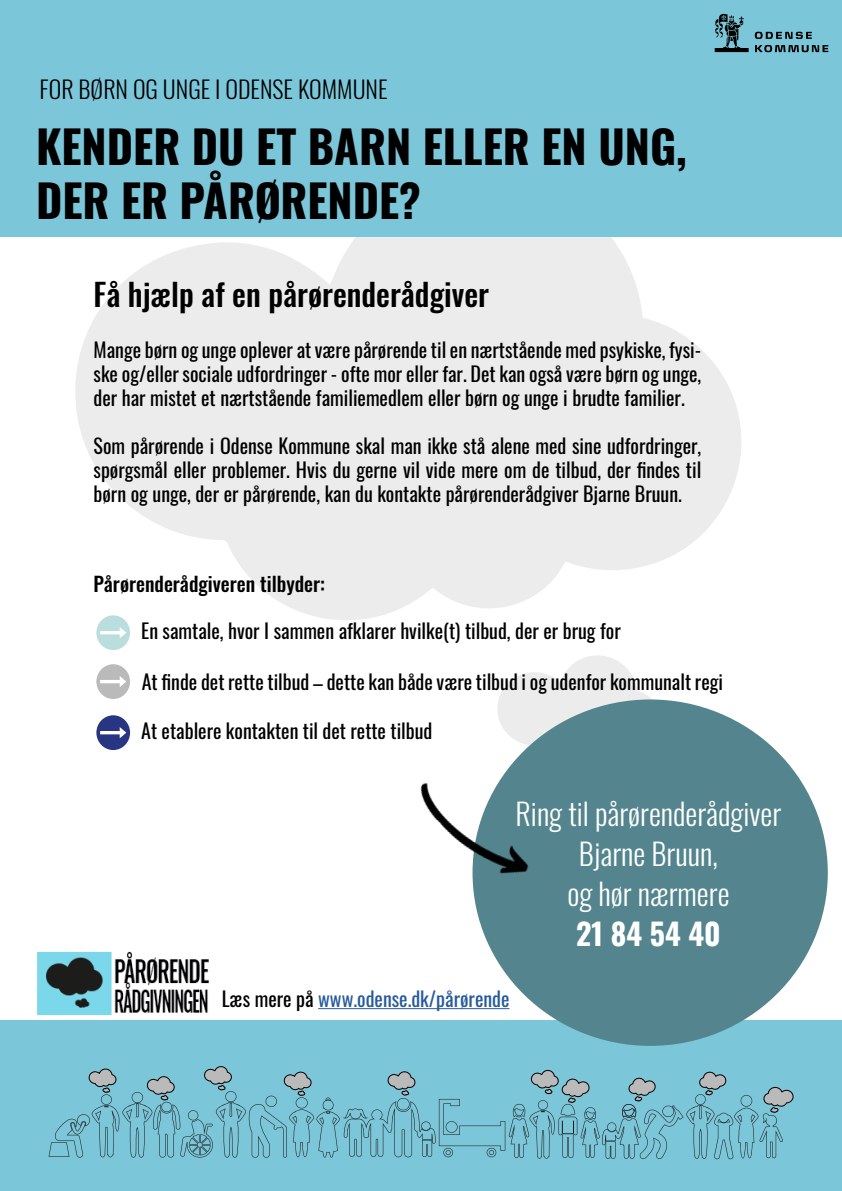
<style>
.page{position:relative;width:842px;height:1191px;background:#fff}
.page>*{position:absolute;margin:0;border:0;box-sizing:border-box;transform-origin:0 0}
.t1{font:700 45px/54px "Oswald";color:#000}
.t2{font:500 31px "Oswald";color:#000}
.t3{font:300 30px/40px "Oswald";color:#fff;text-align:center}
.t4{font:700 30px "Oswald";color:#fff}
.t5{font:300 24px "Oswald";color:#000}
.t6{font:20px/24px "Oswald";color:#000;text-align:justify}
.t7{font:20px "Oswald";color:#275b9b}
.t8{font:500 20px "Oswald";color:#000}
.s1{color:#000}
</style>
<div class="page">
<div style="left:0;top:1020px;width:842px;height:171px;background:#7cc6da"></div>
<svg style="left:75px;top:237px;width:666px;height:407px;fill:#ececec"></svg>
<svg style="left:499px;top:655px;width:151px;height:43px"></svg>
<div style="left:0;top:0;width:842px;height:237px;background:#7cc6da"></div>
<div style="left:472px;top:699px;width:356px;height:346px;background:#54858e;border-radius:50%"></div>
<img style="left:37px;top:951px;width:172px;height:65px">
<svg style="left:49px;top:1066px;width:745px;height:93px"></svg>
<img style="left:420px;top:698px;width:239px;height:278px">
<hr style="left:318px;top:1008px;width:191px;height:1px;background:#275b9b">
<svg style="left:755px;top:45px;width:73px;height:7px"></svg>
<svg style="left:755px;top:32px;width:57px;height:7px"></svg>
<svg style="left:715px;top:14px;width:34px;height:38px"></svg>
<div style="left:96px;top:615px;width:34px;height:35px;background:#baddde;border-radius:50%"></div>
<svg style="left:100px;top:627px;width:26px;height:11px"></svg>
<div style="left:96px;top:664px;width:34px;height:35px;background:#bababa;border-radius:50%"></div>
<svg style="left:100px;top:676px;width:26px;height:11px"></svg>
<div style="left:96px;top:715px;width:34px;height:35px;background:#283583;border-radius:50%"></div>
<svg style="left:100px;top:727px;width:26px;height:11px"></svg>
<p class="t5" style="left:40px;top:68px;width:350px">FOR BØRN OG UNGE I ODENSE KOMMUNE</p>
<h1 class="t1" style="left:36px;top:122px;width:652px">KENDER DU ET BARN ELLER EN UNG,<br>DER ER PÅRØRENDE?</h1>
<h2 class="t2" style="left:94px;top:278px;width:397px">Få hjælp af en pårørenderådgiver</h2>
<p class="t6" style="left:94px;top:336px;width:609px">Mange børn og unge oplever at være pårørende til en nærtstående med psykiske, fysi&shy;ske og/eller sociale udfordringer - ofte mor eller far. Det kan også være børn og unge, der har mistet et nærtstående familiemedlem eller børn og unge i brudte familier.</p>
<p class="t6" style="left:94px;top:432px;width:609px">Som pårørende i Odense Kommune skal man ikke stå alene med sine udfordringer, spørgsmål eller problemer. Hvis du gerne vil vide mere om de tilbud, der findes til børn og unge, der er pårørende, kan du kontakte pårørenderådgiver Bjarne Bruun.</p>
<p class="t8" style="left:94px;top:574px;width:233px">Pårørenderådgiveren tilbyder:</p>
<p class="t6" style="left:141px;top:617px;width:481px">En samtale, hvor I sammen afklarer hvilke(t) tilbud, der er brug for</p>
<p class="t6" style="left:142px;top:668px;width:583px">At finde det rette tilbud – dette kan både være tilbud i og udenfor kommunalt regi</p>
<p class="t6" style="left:141px;top:717px;width:293px">At etablere kontakten til det rette tilbud</p>
<h3 class="t3" style="left:515px;top:790px;width:267px">Ring til pårørenderådgiver<br>Bjarne Bruun,<br>og hør nærmere</h3>
<h3 class="t4" style="left:576px;top:918px;width:146px">21 84 54 40</h3>
<p class="t7" style="left:222px;top:981px;width:289px"><span class="s1">Læs mere på</span> www.odense.dk/pårørende</p>
</div>
